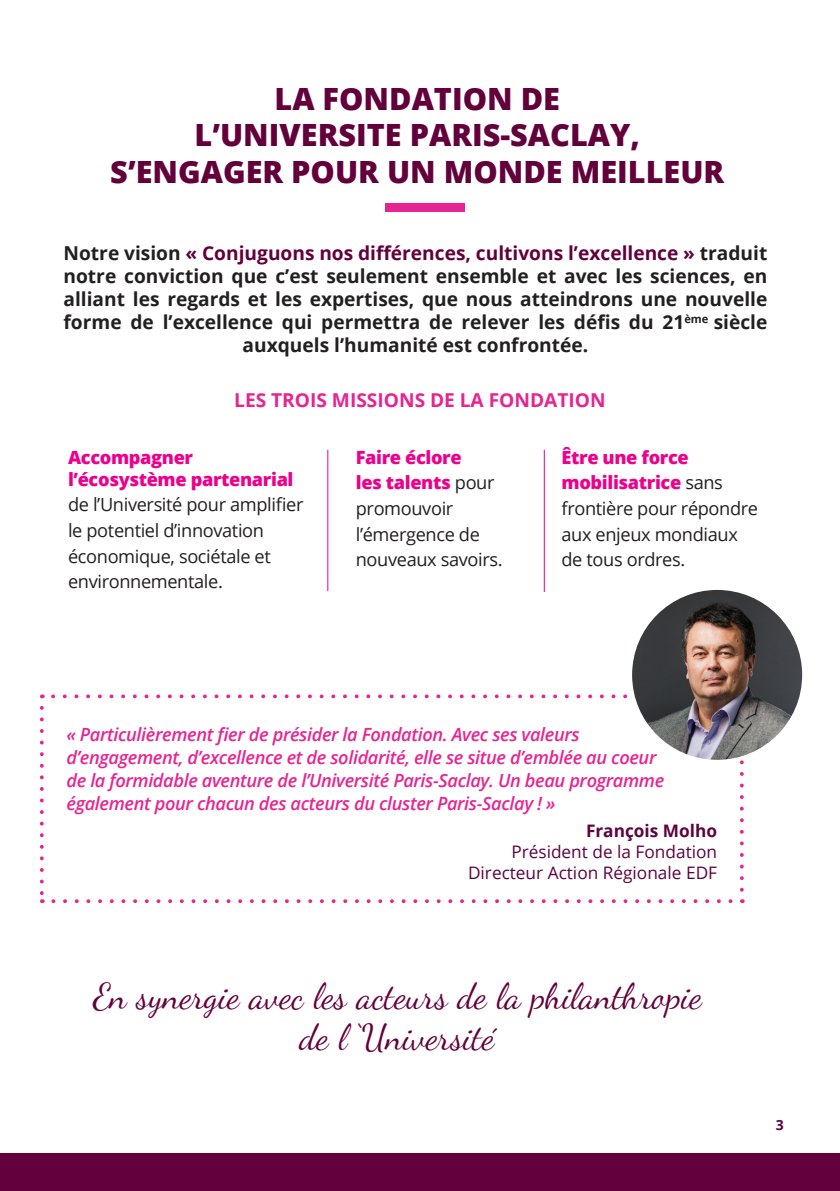
<style>
.page{position:relative;width:840px;height:1191px;background:#fff}
.page>*{position:absolute;margin:0;border:0;box-sizing:border-box;transform-origin:0 0}
.t1{font:36px/41.8px "Dancing Script OT";color:#63003c;text-align:center}
.t2{font:800 30.6px "Open Sans";color:#63003c}
.t3{font:700 19.2px/23px "Open Sans";color:#231f20;text-align:center}
.t4{font:700 19.2px "Open Sans";color:#e62592}
.t5{font:italic 600 18.2px/23px "Open Sans";letter-spacing:-.02em;color:#e62592}
.t6{font:18.2px/25.6px "Open Sans";letter-spacing:-.02em;color:#231f20}
.t7{font:800 18.2px/21.8px "Open Sans";letter-spacing:-.02em;color:#ec008c}
.t8{font:17.2px "Open Sans";color:#5c0341}
.t9{font:700 17.2px "Open Sans";color:#5c0341}
.t10{font:700 14px "Open Sans";color:#5b0441}
.s1{color:#63003c}
.s2{font-weight:800;color:#ec008c}
</style>
<div class="page">
<svg style="left:53px;top:899px;width:680px;height:4px"></svg>
<svg style="left:40px;top:707px;width:4px;height:196px"></svg>
<svg style="left:739px;top:756px;width:4px;height:133px"></svg>
<svg style="left:42px;top:694px;width:586px;height:4px"></svg>
<div style="left:385px;top:203px;width:79px;height:9px;background:#e62592"></div>
<hr style="left:327px;top:450px;width:1px;height:141px;background:#ec008c">
<hr style="left:543px;top:450px;width:1px;height:142px;background:#ec008c">
<img style="left:631px;top:590px;width:170px;height:170px;border-radius:85px">
<div style="left:0;top:1153px;width:839px;height:38px;background:#63003c"></div>
<p class="t2" style="left:274px;top:75px;width:287px">LA FONDATION DE</p>
<p class="t2" style="left:194px;top:112px;width:446px">L’UNIVERSITE PARIS-SACLAY,</p>
<p class="t2" style="left:110px;top:149px;width:615px">S’ENGAGER POUR UN MONDE MEILLEUR</p>
<p class="t3" style="left:63px;top:241px;width:705px">Notre vision <span class="s1">« Conjuguons nos différences, cultivons l’excellence »</span> traduit notre conviction que c’est seulement ensemble et avec les sciences, en alliant les regards et les expertises, que nous atteindrons une nouvelle forme de l’excellence qui permettra de relever les défis du 21<sup>ème</sup> siècle auxquels l’humanité est confrontée.</p>
<p class="t4" style="left:234px;top:386px;width:373px">LES TROIS MISSIONS DE LA FONDATION</p>
<p class="t7" style="left:68px;top:445px;width:227px">Accompagner l’écosystème partenarial</p>
<p class="t6" style="left:68px;top:491px;width:237px">de l’Université pour amplifier le potentiel d’innovation</p>
<p class="t6" style="left:68px;top:542px;width:204px">économique, sociétale et environnementale.</p>
<p class="t7" style="left:355px;top:445px;width:107px">Faire éclore</p>
<p class="t6" style="left:355px;top:469px;width:148px"><span class="s2">les talents</span> pour promouvoir l’émergence de nouveaux savoirs.</p>
<p class="t6" style="left:561px;top:444px;width:198px"><span class="s2">Être une force mobilisatrice</span> sans frontière pour répondre aux enjeux mondiaux de tous ordres.</p>
<p class="t5" style="left:66px;top:722px;width:599px">« Particulièrement fier de présider la Fondation. Avec ses valeurs d’engagement, d’excellence et de solidarité, elle se situe d’emblée au coeur de la formidable aventure de l’Université Paris-Saclay. Un beau programme également pour chacun des acteurs du cluster Paris-Saclay ! »</p>
<p class="t9" style="left:585px;top:819px;width:132px">François Molho</p>
<p class="t8" style="left:511px;top:840px;width:207px">Président de la Fondation</p>
<p class="t8" style="left:468px;top:860px;width:250px">Directeur Action Régionale EDF</p>
<p class="t1" style="left:93px;top:975px;width:611px">En synergie avec les acteurs de la philanthropie de l ‘Université</p>
<p class="t10" style="left:775px;top:1114px;width:9px">3</p>
</div>
